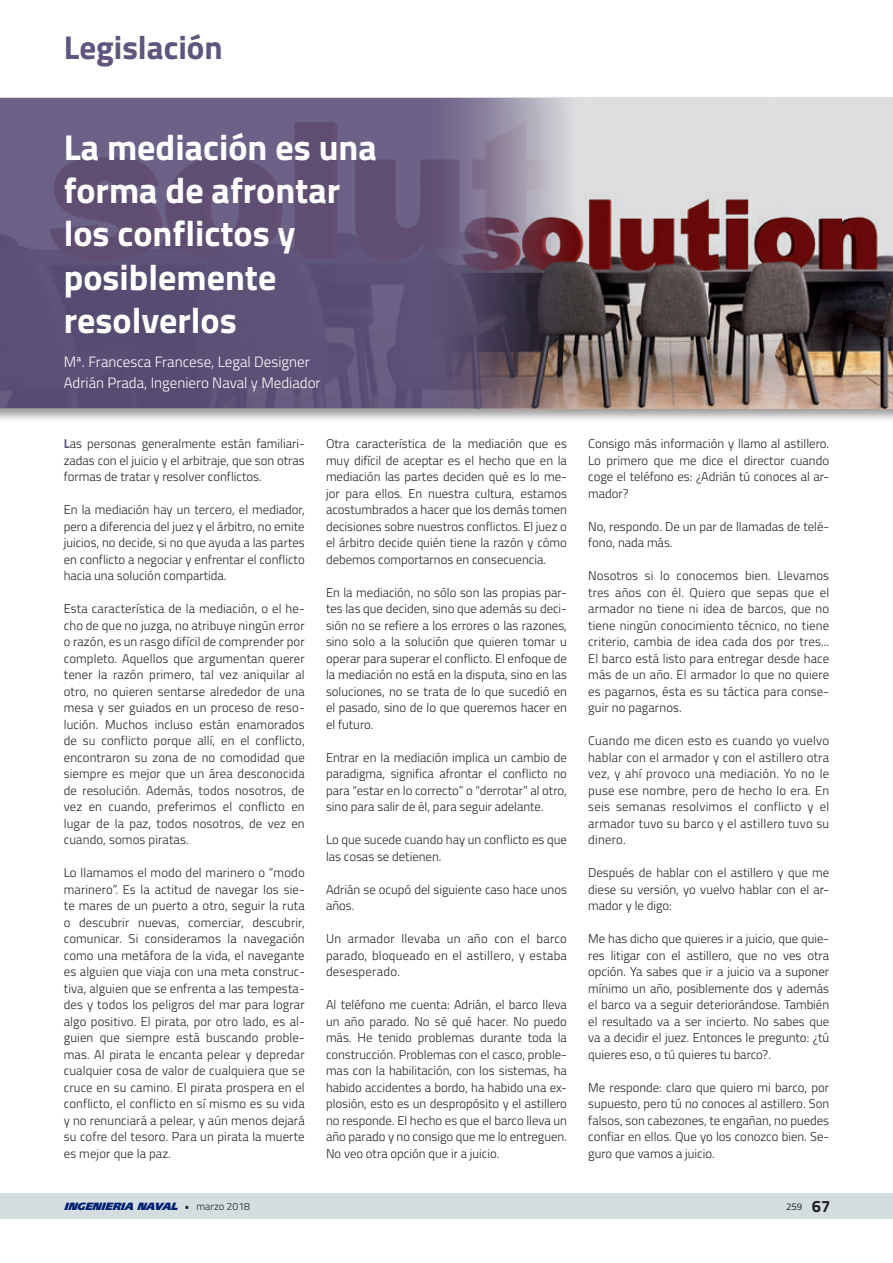
<style>
.page{position:relative;width:893px;height:1263px;background:#fff}
.page>*{position:absolute;margin:0;border:0;box-sizing:border-box;transform-origin:0 0}
.t1{font:700 36px/43.2px "Titillium";color:#fff}
.t2{font:700 33px "Titillium";color:#60557e}
.t3{font:700 16.5px "Titillium";color:#231f20}
.t4{font:300 15px/21px "Titillium";color:#fff}
.t5{font:300 12.75px/16.5px "Titillium";color:#231f20;text-align:justify}
.t6{font:italic 900 10.5px "Frutiger";color:#001f70}
.t7{font:9.75px "Titillium";color:#231f20}
.s1{font-weight:700;color:#60557e}
.s2{font-family:"Titillium";font-weight:300;font-style:normal;color:#231f20}
</style>
<div class="page">
<div style="left:0;top:1194px;width:893px;height:25px;background:#d4dee1"></div>
<div style="left:0;top:95px;width:893px;height:328px;background:#231f20;opacity:.45"></div>
<img style="left:0;top:98px;width:429px;height:310px">
<img style="left:429px;top:98px;width:464px;height:310px">
<h2 class="t2" style="left:64px;top:22px;width:160px">Legislación</h2>
<h1 class="t1" style="left:64px;top:124px;width:315px">La mediación es una forma de afrontar los conflictos y posiblemente resolverlos</h1>
<p class="t4" style="left:64px;top:350px;width:258px">Mª. Francesca Francese, Legal Designer<br>Adrián Prada, Ingeniero Naval y Mediador</p>
<p class="t5" style="left:64px;top:435px;width:242px"><span class="s1">L</span>as personas generalmente están familiari&shy;zadas con el juicio y el arbitraje, que son otras formas de tratar y resolver conflictos.</p>
<p class="t5" style="left:64px;top:501px;width:242px">En la mediación hay un tercero, el mediador, pero a diferencia del juez y el árbitro, no emite juicios, no decide, si no que ayuda a las partes en conflicto a negociar y enfrentar el conflicto hacia una solución compartida.</p>
<p class="t5" style="left:64px;top:600px;width:242px">Esta característica de la mediación, o el he&shy;cho de que no juzga, no atribuye ningún error o razón, es un rasgo difícil de comprender por completo. Aquellos que argumentan querer tener la razón primero, tal vez aniquilar al otro, no quieren sentarse alrededor de una mesa y ser guiados en un proceso de reso&shy;lución. Muchos incluso están enamorados de su conflicto porque allí, en el conflicto, encontraron su zona de no comodidad que siempre es mejor que un área desconocida de resolución. Además, todos nosotros, de vez en cuando, preferimos el conflicto en lugar de la paz, todos nosotros, de vez en cuando, somos piratas.</p>
<p class="t5" style="left:64px;top:864px;width:242px">Lo llamamos el modo del marinero o “modo marinero”. Es la actitud de navegar los sie&shy;te mares de un puerto a otro, seguir la ruta o descubrir nuevas, comerciar, descubrir, comunicar. Si consideramos la navegación como una metáfora de la vida, el navegante es alguien que viaja con una meta construc&shy;tiva, alguien que se enfrenta a las tempesta&shy;des y todos los peligros del mar para lograr algo positivo. El pirata, por otro lado, es al&shy;guien que siempre está buscando proble&shy;mas. Al pirata le encanta pelear y depredar cualquier cosa de valor de cualquiera que se cruce en su camino. El pirata prospera en el conflicto, el conflicto en sí mismo es su vida y no renunciará a pelear, y aún menos dejará su cofre del tesoro. Para un pirata la muerte es mejor que la paz.</p>
<p class="t5" style="left:326px;top:435px;width:242px">Otra característica de la mediación que es muy difícil de aceptar es el hecho que en la mediación las partes deciden qué es lo me&shy;jor para ellos. En nuestra cultura, estamos acostumbrados a hacer que los demás tomen decisiones sobre nuestros conflictos. El juez o el árbitro decide quién tiene la razón y cómo debemos comportarnos en consecuencia.</p>
<p class="t5" style="left:326px;top:583px;width:242px">En la mediación, no sólo son las propias par&shy;tes las que deciden, sino que además su deci&shy;sión no se refiere a los errores o las razones, sino solo a la solución que quieren tomar u operar para superar el conflicto. El enfoque de la mediación no está en la disputa, sino en las soluciones, no se trata de lo que sucedió en el pasado, sino de lo que queremos hacer en el futuro.</p>
<p class="t5" style="left:326px;top:748px;width:242px">Entrar en la mediación implica un cambio de paradigma, significa afrontar el conflicto no para “estar en lo correcto” o “derrotar” al otro, sino para salir de él, para seguir adelante.</p>
<p class="t5" style="left:326px;top:831px;width:242px">Lo que sucede cuando hay un conflicto es que las cosas se detienen.</p>
<p class="t5" style="left:326px;top:880px;width:242px">Adrián se ocupó del siguiente caso hace unos años.</p>
<p class="t5" style="left:326px;top:930px;width:242px">Un armador llevaba un año con el barco parado, bloqueado en el astillero, y estaba desesperado.</p>
<p class="t5" style="left:326px;top:996px;width:242px">Al teléfono me cuenta: Adrián, el barco lleva un año parado. No sé qué hacer. No puedo más. He tenido problemas durante toda la construcción. Problemas con el casco, proble&shy;mas con la habilitación, con los sistemas, ha habido accidentes a bordo, ha habido una ex&shy;plosión, esto es un despropósito y el astillero no responde. El hecho es que el barco lleva un año parado y no consigo que me lo entreguen.<br>No veo otra opción que ir a juicio.</p>
<p class="t5" style="left:588px;top:435px;width:242px">Consigo más información y llamo al astillero.<br>Lo primero que me dice el director cuando coge el teléfono es: ¿Adrián tú conoces al ar&shy;mador?</p>
<p class="t5" style="left:588px;top:517px;width:242px">No, respondo. De un par de llamadas de telé&shy;fono, nada más.</p>
<p class="t5" style="left:588px;top:567px;width:242px">Nosotros si lo conocemos bien. Llevamos tres años con él. Quiero que sepas que el armador no tiene ni idea de barcos, que no tiene ningún conocimiento técnico, no tiene criterio, cambia de idea cada dos por tres...<br>El barco está listo para entregar desde hace más de un año. El armador lo que no quiere es pagarnos, ésta es su táctica para conse&shy;guir no pagarnos.</p>
<p class="t5" style="left:588px;top:732px;width:242px">Cuando me dicen esto es cuando yo vuelvo hablar con el armador y con el astillero otra vez, y ahí provoco una mediación. Yo no le puse ese nombre, pero de hecho lo era. En seis semanas resolvimos el conflicto y el armador tuvo su barco y el astillero tuvo su dinero.</p>
<p class="t5" style="left:588px;top:864px;width:242px">Después de hablar con el astillero y que me diese su versión, yo vuelvo hablar con el ar&shy;mador y le digo:</p>
<p class="t5" style="left:588px;top:930px;width:242px">Me has dicho que quieres ir a juicio, que quie&shy;res litigar con el astillero, que no ves otra opción. Ya sabes que ir a juicio va a suponer mínimo un año, posiblemente dos y además el barco va a seguir deteriorándose. También el resultado va a ser incierto. No sabes que va a decidir el juez. Entonces le pregunto: ¿tú quieres eso, o tú quieres tu barco?.</p>
<p class="t5" style="left:588px;top:1078px;width:242px">Me responde: claro que quiero mi barco, por supuesto, pero tú no conoces al astillero. Son falsos, son cabezones, te engañan, no puedes confiar en ellos. Que yo los conozco bien. Se&shy;guro que vamos a juicio.</p>
<p class="t6" style="left:64px;top:1200px;width:188px">INGENIERIA NAVAL <span class="s2">• m a r z o 2 0 1 8</span></p>
<p class="t3" style="left:812px;top:1193px;width:20px">67</p>
<p class="t7" style="left:786px;top:1199px;width:18px">259</p>
</div>
